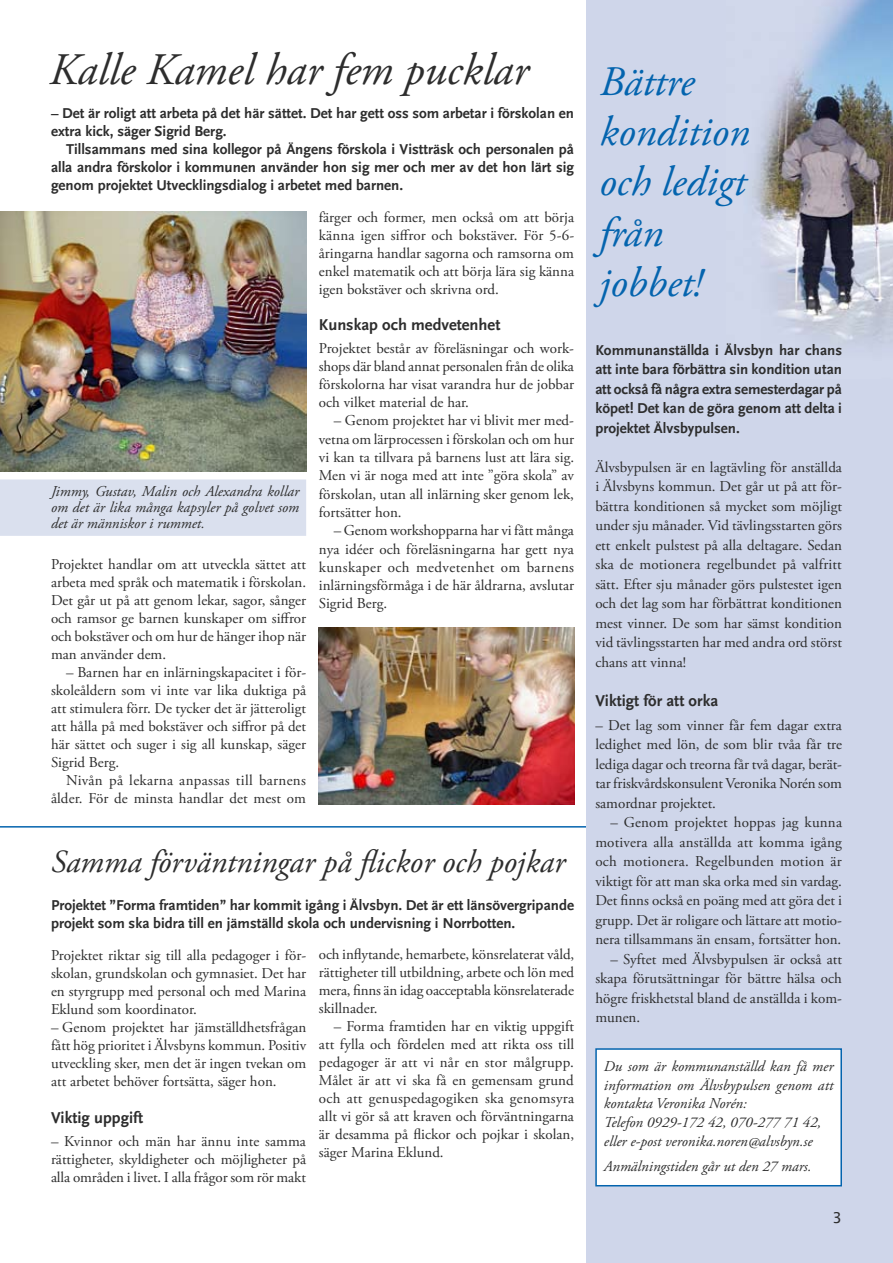
<style>
.page{position:relative;width:893px;height:1263px;background:#fff}
.page>*{position:absolute;margin:0;border:0;box-sizing:border-box;transform-origin:0 0}
.t1{font:italic 45px "Adobe Garamond Pro";color:#2d2d2d}
.t2{font:italic 42px/50.4px "Adobe Garamond Pro";color:#0464ae}
.t3{font:italic 32.25px "Adobe Garamond Pro";color:#2d2d2d}
.t4{font:700 16.5px "Scala Sans";color:#2d2d2d}
.t5{font:15px/18px "Adobe Garamond Pro";color:#2d2d2d;text-align:justify}
.t6{font:700 15px/19.5px "Scala Sans";color:#2d2d2d;text-align:justify}
.t7{font:italic 15px/18.8px "Adobe Garamond Pro";color:#2d2d2d;text-align:justify}
.t8{font:15px "Lucida Sans";color:#2d2d2d}
</style>
<div class="page">
<hr style="left:0;top:826px;width:587px;height:1px;background:#0464ae">
<img style="left:319px;top:628px;width:255px;height:177px">
<div style="left:587px;top:0;width:306px;height:1263px;background:#cfd6ea"></div>
<img style="left:752px;top:0;width:141px;height:344px">
<div style="left:596px;top:1049px;width:245px;height:137px;background:#fff"></div>
<div style="left:595px;top:1048px;width:247px;height:138px;border:2px solid #0464ae"></div>
<img style="left:0;top:212px;width:306px;height:259px">
<div style="left:2px;top:481px;width:303px;height:53px;background:#dae0ee"></div>
<div style="left:0;top:479px;width:306px;height:57px;border:3px solid #dae0ee"></div>
<h1 class="t1" style="left:49px;top:42px;width:481px">Kalle Kamel har fem pucklar</h1>
<p class="t6" style="left:51px;top:104px;width:524px;line-height:18px">– Det är roligt att arbeta på det här sättet. Det har gett oss som arbetar i förskolan en extra kick, säger Sigrid Berg.</p>
<p class="t6" style="left:51px;top:140px;width:525px;line-height:18px;text-indent:15px">Tillsammans med sina kollegor på Ängens förskola i Vistträsk och personalen på alla andra förskolor i kommunen använder hon sig mer och mer av det hon lärt sig genom projektet Utvecklingsdialog i arbetet med barnen.</p>
<p class="t7" style="left:51px;top:484px;width:250px;line-height:15.8px">Jimmy, Gustav, Malin och Alexandra kollar om det är lika många kapsyler på golvet som det är människor i rummet.</p>
<p class="t5" style="left:51px;top:555px;width:257px">Projektet handlar om att utveckla sättet att arbeta med språk och matematik i förskolan.<br>Det går ut på att genom lekar, sagor, sånger och ramsor ge barnen kunskaper om siffror och bokstäver och om hur de hänger ihop när man använder dem.</p>
<p class="t5" style="left:51px;top:663px;width:257px;text-indent:15px">– Barnen har en inlärningskapacitet i för&shy;skoleåldern som vi inte var lika duktiga på att stimulera förr. De tycker det är jätteroligt att hålla på med bokstäver och siffror på det här sättet och suger i sig all kunskap, säger Sigrid Berg.</p>
<p class="t5" style="left:51px;top:771px;width:256px;text-align:right">Nivån på lekarna anpassas till barnens ålder. För de minsta handlar det mest om</p>
<p class="t5" style="left:319px;top:209px;width:257px">färger och former, men också om att börja känna igen siffror och bokstäver. För 5-6- åringarna handlar sagorna och ramsorna om enkel matematik och att börja lära sig känna igen bokstäver och skrivna ord.</p>
<p class="t4" style="left:319px;top:316px;width:183px">Kunskap och medvetenhet</p>
<p class="t5" style="left:319px;top:339px;width:257px">Projektet består av föreläsningar och work&shy;shops där bland annat personalen från de olika förskolorna har visat varandra hur de jobbar och vilket material de har.</p>
<p class="t5" style="left:319px;top:412px;width:257px;text-indent:15px">– Genom projektet har vi blivit mer med&shy;vetna om lärprocessen i förskolan och om hur vi kan ta tillvara på barnens lust att lära sig.<br>Men vi är noga med att inte ”göra skola” av förskolan, utan all inlärning sker genom lek, fortsätter hon.</p>
<p class="t5" style="left:319px;top:522px;width:257px;text-indent:15px">– Genom workshopparna har vi fått många nya idéer och föreläsningarna har gett nya kunskaper och medvetenhet om barnens inlärningsförmåga i de här åldrarna, avslutar Sigrid Berg.</p>
<h3 class="t3" style="left:51px;top:842px;width:516px">Samma förväntningar på flickor och pojkar</h3>
<p class="t6" style="left:51px;top:896px;width:524px;line-height:18px">Projektet ”Forma framtiden” har kommit igång i Älvsbyn. Det är ett länsövergripande projekt som ska bidra till en jämställd skola och undervisning i Norrbotten.</p>
<p class="t5" style="left:51px;top:946px;width:257px">Projektet riktar sig till alla pedagoger i för&shy;skolan, grundskolan och gymnasiet. Det har en styrgrupp med personal och med Marina Eklund som koordinator.</p>
<p class="t5" style="left:51px;top:1018px;width:257px">– Genom projektet har jämställdhetsfrågan fått hög prioritet i Älvsbyns kommun. Positiv utveckling sker, men det är ingen tvekan om att arbetet behöver fortsätta, säger hon.</p>
<p class="t4" style="left:51px;top:1109px;width:94px">Viktig uppgift</p>
<p class="t5" style="left:51px;top:1133px;width:257px">– Kvinnor och män har ännu inte samma rättigheter, skyldigheter och möjligheter på alla områden i livet. I alla frågor som rör makt</p>
<p class="t5" style="left:319px;top:946px;width:257px">och inflytande, hemarbete, könsrelaterat våld, rättigheter till utbildning, arbete och lön med mera, finns än idag oacceptabla könsrelaterade skillnader.</p>
<p class="t5" style="left:319px;top:1018px;width:257px;text-indent:15px">– Forma framtiden har en viktig uppgift att fylla och fördelen med att rikta oss till pedagoger är att vi når en stor målgrupp.<br>Målet är att vi ska få en gemensam grund och att genuspedagogiken ska genomsyra allt vi gör så att kraven och förväntningarna är desamma på flickor och pojkar i skolan, säger Marina Eklund.</p>
<h2 class="t2" style="left:600px;top:57px;width:152px">Bättre kondition och ledigt från jobbet!</h2>
<p class="t6" style="left:595px;top:340px;width:248px">Kommunanställda i Älvsbyn har chans att inte bara förbättra sin kondition utan att också få några extra semesterdagar på köpet! Det kan de göra genom att delta i projektet Älvsbypulsen.</p>
<p class="t5" style="left:595px;top:458px;width:248px;line-height:19.5px">Älvsbypulsen är en lagtävling för anställda i Älvsbyns kommun. Det går ut på att för&shy;bättra konditionen så mycket som möjligt under sju månader. Vid tävlingsstarten görs ett enkelt pulstest på alla deltagare. Sedan ska de motionera regelbundet på valfritt sätt. Efter sju månader görs pulstestet igen och det lag som har förbättrat konditionen mest vinner. De som har sämst kondition vid tävlingsstarten har med andra ord störst chans att vinna!</p>
<p class="t4" style="left:595px;top:691px;width:124px">Viktigt för att orka</p>
<p class="t5" style="left:595px;top:716px;width:248px;line-height:19.5px">– Det lag som vinner får fem dagar extra ledighet med lön, de som blir tvåa får tre lediga dagar och treorna får två dagar, berät&shy;tar friskvårdskonsulent Veronika Norén som samordnar projektet.</p>
<p class="t5" style="left:595px;top:813px;width:248px;line-height:19.5px;text-indent:15px">– Genom projektet hoppas jag kunna motivera alla anställda att komma igång och motionera. Regelbunden motion är viktigt för att man ska orka med sin vardag.<br>Det finns också en poäng med att göra det i grupp. Det är roligare och lättare att motio&shy;nera tillsammans än ensam, fortsätter hon.</p>
<p class="t5" style="left:595px;top:950px;width:248px;line-height:19.5px;text-indent:15px">– Syftet med Älvsbypulsen är också att skapa förutsättningar för bättre hälsa och högre friskhetstal bland de anställda i kom&shy;munen.</p>
<p class="t7" style="left:604px;top:1057px;width:231px;text-align:left">Du som är kommunanställd kan få mer information om Älvsbypulsen genom att kontakta Veronika Norén:<br>Telefon 0929-172 42, 070-277 71 42, eller e-post veronika.noren@alvsbyn.se</p>
<p class="t7" style="left:604px;top:1157px;width:209px">Anmälningstiden går ut den 27 mars.</p>
<p class="t8" style="left:832px;top:1208px;width:11px">3</p>
</div>
